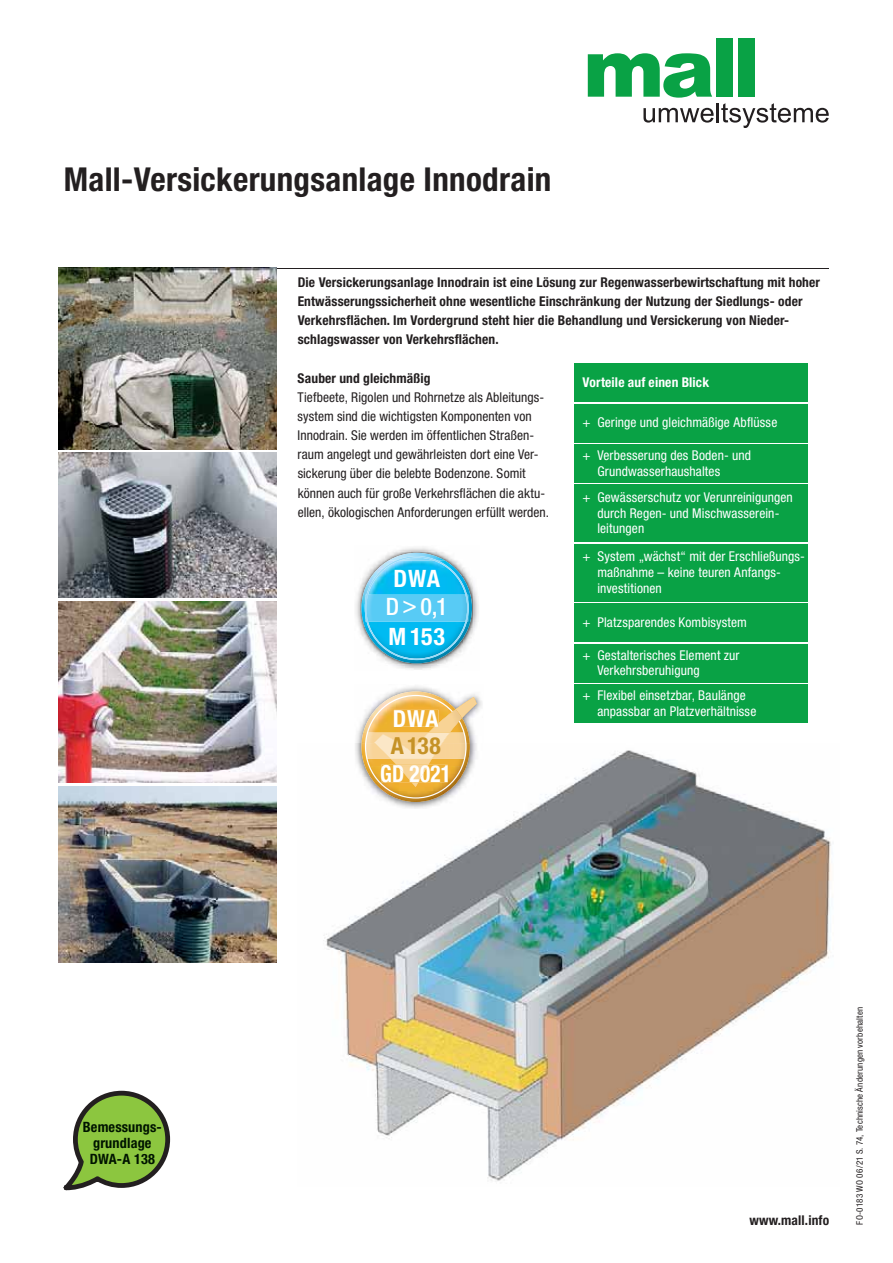
<style>
.page{position:relative;width:893px;height:1263px;background:#fff}
.page>*{position:absolute;margin:0;border:0;box-sizing:border-box;transform-origin:0 0}
.t1{font:700 condensed 33px "Helvetica Neue";letter-spacing:.01em;color:#231f20}
.t2{font:700 condensed 24px "Helvetica Neue";letter-spacing:.025em;color:#fff}
.t3{font:500 condensed 24px "Helvetica Neue";color:#fff}
.t4{font:700 condensed 23.55px "Helvetica Neue";letter-spacing:.015em;color:#fff;scale:.9 1}
.t5{font:700 condensed 23.55px "Helvetica Neue";color:#c59227}
.t6{font:700 condensed 23.55px "Helvetica Neue";letter-spacing:.015em;color:#fff}
.t7{font:700 condensed 14.25px/16.2px "Helvetica Neue";letter-spacing:.01em;color:#001400;text-align:center}
.t8{font:condensed 13.5px/15.8px "Helvetica Neue";letter-spacing:.005em;color:#fff}
.t9{font:700 condensed 13.5px/19.2px "Helvetica Neue";letter-spacing:.01em;color:#231f20}
.t10{font:condensed 13.5px/19.2px "Helvetica Neue";color:#231f20}
.t11{font:700 condensed 13.5px "Helvetica Neue";letter-spacing:.01em;color:#fff}
.t12{font:condensed 9px "Helvetica Neue";letter-spacing:.015em;color:#231f20}
</style>
<div class="page">
<svg style="left:588px;top:53px;width:124px;height:45px"></svg>
<div style="left:716px;top:38px;width:17px;height:59px;background:#09a245"></div>
<div style="left:739px;top:38px;width:16px;height:59px;background:#09a245"></div>
<svg style="left:643px;top:108px;width:71px;height:15px"></svg>
<hr style="left:716px;top:103px;width:3px;height:19px;background:#231f20">
<svg style="left:721px;top:103px;width:108px;height:25px"></svg>
<div style="left:574px;top:364px;width:234px;height:38px;background:#09a245"></div>
<div style="left:574px;top:444px;width:234px;height:39px;background:#09a245"></div>
<div style="left:574px;top:544px;width:234px;height:58px;background:#09a245"></div>
<div style="left:574px;top:485px;width:234px;height:57px;background:#09a245"></div>
<div style="left:574px;top:604px;width:234px;height:38px;background:#09a245"></div>
<div style="left:574px;top:644px;width:234px;height:38px;background:#09a245"></div>
<div style="left:574px;top:404px;width:234px;height:38px;background:#09a245"></div>
<div style="left:574px;top:685px;width:234px;height:38px;background:#09a245"></div>
<hr style="left:64px;top:268px;width:765px;height:1px;background:#231f20">
<img style="left:59px;top:786px;width:217px;height:176px">
<img style="left:59px;top:268px;width:217px;height:181px">
<img style="left:59px;top:453px;width:217px;height:145px">
<img style="left:59px;top:601px;width:217px;height:181px">
<svg style="left:64px;top:1091px;width:106px;height:99px"></svg>
<div style="left:84px;top:1121px;width:77px;height:13px;background:#8cc63f"></div>
<div style="left:94px;top:1137px;width:58px;height:13px;background:#8cc63f"></div>
<div style="left:91px;top:1154px;width:64px;height:10px;background:#8cc63f"></div>
<img style="left:323px;top:750px;width:508px;height:431px">
<img style="left:355px;top:547px;width:124px;height:123px">
<img style="left:360px;top:551px;width:113px;height:114px">
<img style="left:388px;top:553px;width:57px;height:3px">
<img style="left:365px;top:660px;width:104px;height:3px">
<img style="left:361px;top:560px;width:111px;height:67px">
<svg style="left:365px;top:556px;width:104px;height:104px;background:#47c4ed"></svg>
<img style="left:355px;top:686px;width:128px;height:123px">
<img style="left:388px;top:691px;width:55px;height:3px">
<img style="left:365px;top:799px;width:101px;height:3px">
<img style="left:362px;top:699px;width:2px;height:44px">
<img style="left:361px;top:743px;width:3px;height:23px">
<svg style="left:364px;top:694px;width:113px;height:105px;background:#edc986"></svg>
<h1 class="t1" style="left:64px;top:168px;width:489px">Mall-Versickerungsanlage Innodrain</h1>
<p class="t9" style="left:298px;top:274px;width:524px">Die Versickerungsanlage Innodrain ist eine Lösung zur Regenwasser be wirt schaftung mit hoher Ent wässerungs sicherheit ohne wesent liche Einschränkung der Nutzung der Siedlungs- oder Verkehrsflächen. Im Vordergrund steht hier die Behandlung und Versickerung von Nieder&shy;schlagswasser von Ver kehrs flächen.</p>
<p class="t11" style="left:583px;top:377px;width:128px">Vorteile auf einen Blick</p>
<p class="t9" style="left:298px;top:370px;width:134px">Sauber und gleichmäßig</p>
<p class="t10" style="left:298px;top:389px;width:253px">Tiefbeete, Rigolen und Rohrnetze als Ableitungs&shy;system sind die wichtigsten Komponenten von Innodrain. Sie werden im öffentlichen Straßen&shy;raum an gelegt und gewährleisten dort eine Ver&shy;sickerung über die belebte Boden zone. Somit können auch für große Verkehrs flächen die aktu&shy;ellen, ökolo gischen Anforderungen erfüllt werden.</p>
<p class="t8" style="left:583px;top:416px;width:196px">+ Geringe und gleichmäßige Abflüsse</p>
<p class="t8" style="left:597px;top:449px;width:155px;text-indent:-15px">+ Verbesserung des Boden- und<br>Grundwasserhaushaltes</p>
<p class="t8" style="left:597px;top:491px;width:197px;text-indent:-15px">+ Gewässerschutz vor Verunrei ni gungen durch Regen- und Mischwasserein&shy;leitungen</p>
<h2 class="t2" style="left:393px;top:569px;width:48px">DWA</h2>
<h2 class="t3" style="left:386px;top:592px;width:63px">D &gt; 0,1</h2>
<h2 class="t2" style="left:389px;top:628px;width:58px">M 153</h2>
<h3 class="t6" style="left:393px;top:710px;width:47px">DWA</h3>
<h3 class="t4" style="left:380px;top:765px;width:80px">GD 2021</h3>
<h3 class="t5" style="left:391px;top:737px;width:51px">A 138</h3>
<p class="t8" style="left:597px;top:550px;width:209px;text-indent:-15px">+ System „wächst“ mit der Erschlie ßungs&shy;maßnahme – keine teuren Anfangs - investitionen</p>
<p class="t8" style="left:583px;top:616px;width:166px">+ Platzsparendes Kombisystem</p>
<p class="t8" style="left:597px;top:649px;width:144px;text-indent:-15px">+ Gestalterisches Element zur<br>Verkehrsberuhigung</p>
<p class="t8" style="left:597px;top:689px;width:160px;text-indent:-15px">+ Flexibel einsetzbar, Baulänge anpassbar an Platzverhältnisse</p>
<p class="t7" style="left:83px;top:1120px;width:80px">Bemessungs&shy;grundlage<br>DWA-A 138</p>
<p class="t9" style="left:749px;top:1212px;width:81px">www.mall.info</p>
<p class="t12" style="left:856px;top:1225px;width:219px;rotate:-90deg">FO-0183 WO 06/21 S. 74, Technische Änderungen vorbehalten</p>
</div>
